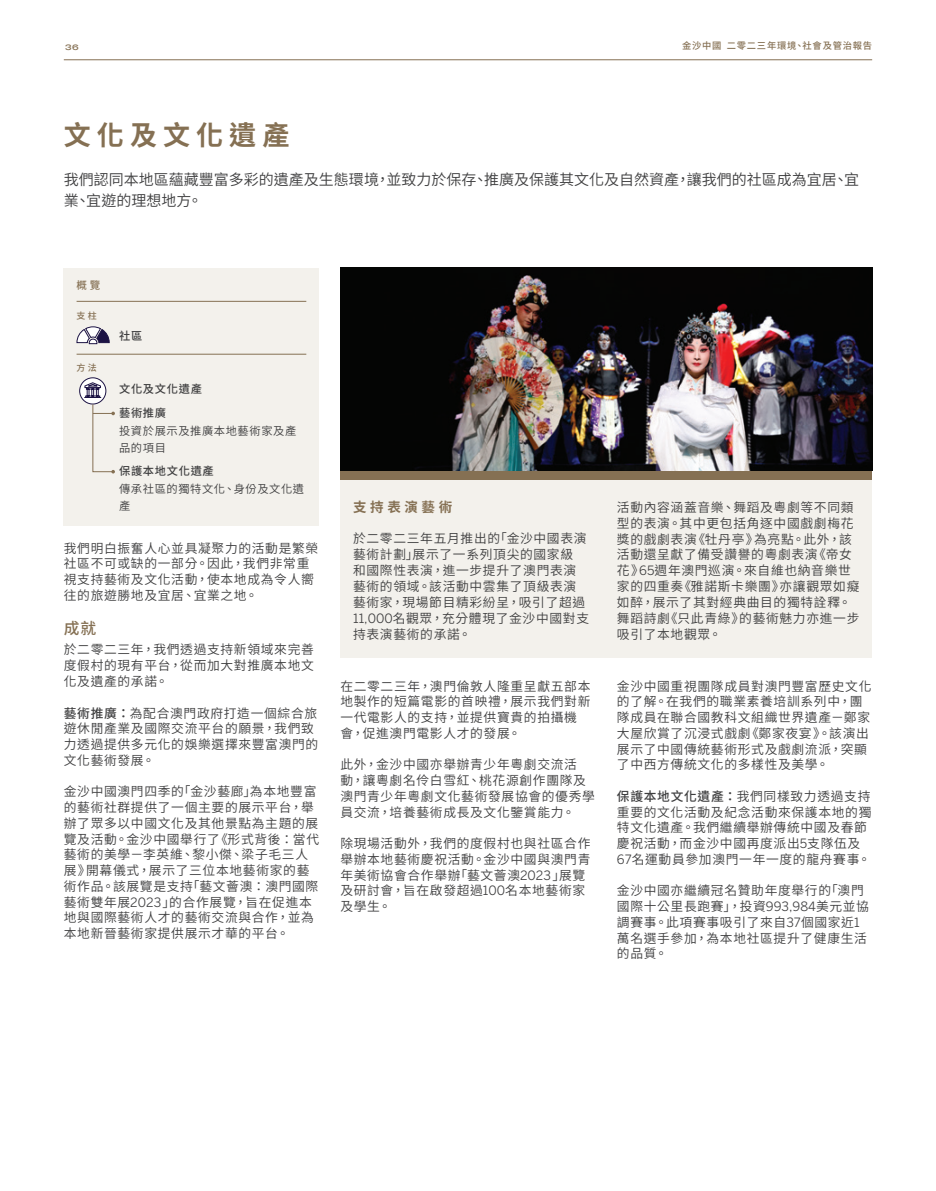
<style>
.page{position:relative;width:936px;height:1191px;background:#fff}
.page>*{position:absolute;margin:0;border:0;box-sizing:border-box;transform-origin:0 0}
.t1{font:700 27px "Source Han Sans TC";letter-spacing:.225em;color:#857053}
.Heading_1_中文{font:500 15.75px "Source Han Sans TC";color:#857053}
.Standfirst{font:15px/21px "Source Han Sans TC";color:#3e3e3f}
.Story_Head_1_中文{font:700 13.5px "Source Han Sans TC";letter-spacing:.265em;color:#857053}
.Body_Text{font:12.75px/15.8px "Source Han Sans TC";letter-spacing:.055em;color:#3e3e3f}
.Box_Bodytext{font:11.25px/16.5px "Source Han Sans TC";letter-spacing:.055em;color:#3e3e3f}
.Box_head_3{font:500 11.25px "Source Han Sans TC";letter-spacing:.06em;color:#3e3e3f}
.Box_head_1{font:500 10.5px "Source Han Sans TC";color:#857053}
.t2{font:500 9.3px "Source Han Sans TC";letter-spacing:.08em;color:#857053}
.Box_head_2{font:500 9px "Source Han Sans TC";color:#857053}
.t3{font:500 expanded 7.8px "GT America";color:#857053}
.s1{font-weight:500}
.s2{font-family:"Benton Sans"}
</style>
<div class="page">
<hr style="left:64px;top:59px;width:808px;height:1px;background:#857053">
<div style="left:64px;top:268px;width:255px;height:257px;background:#f3f1ec"></div>
<hr style="left:77px;top:301px;width:229px;height:1px;background:#857053">
<hr style="left:77px;top:354px;width:229px;height:1px;background:#857053">
<svg style="left:76px;top:326px;width:34px;height:18px"></svg>
<svg style="left:79px;top:377px;width:36px;height:96px"></svg>
<div style="left:340px;top:479px;width:532px;height:179px;background:#f3f1ec"></div>
<div style="left:340px;top:470px;width:532px;height:9px;background:#857053"></div>
<img style="left:340px;top:268px;width:532px;height:202px">
<p class="t3" style="left:65px;top:42px;width:15px">36</p>
<p class="t2" style="left:682px;top:40px;width:192px">金沙中國二零二三年環境、社會及管治報告</p>
<h1 class="t1" style="left:64px;top:120px;width:227px">文化及文化遺產</h1>
<p class="Standfirst" style="left:64px;top:169px;width:797px">我們認同本地區蘊藏豐富多彩的遺產及生態環境，並致力於保存、推廣及保護其文化及自然資產，讓我們的社區成為宜居、宜業、宜遊的理想地方。</p>
<p class="Box_head_1" style="left:77px;top:279px;width:25px">概覽</p>
<p class="Box_head_2" style="left:77px;top:310px;width:22px">支柱</p>
<p class="Box_head_2" style="left:77px;top:363px;width:22px">方法</p>
<p class="Box_head_3" style="left:119px;top:330px;width:25px">社區</p>
<p class="Box_head_3" style="left:119px;top:382px;width:84px">文化及文化遺產</p>
<p class="Box_head_3" style="left:119px;top:407px;width:49px">藝術推廣</p>
<p class="Box_Bodytext" style="left:119px;top:423px;width:179px">投資於展示及推廣本地藝術家及產品的項目</p>
<p class="Box_head_3" style="left:119px;top:465px;width:96px">保護本地文化遺產</p>
<p class="Box_Bodytext" style="left:119px;top:481px;width:186px">傳承社區的獨特文化、身份及文化遺產</p>
<p class="Body_Text" style="left:64px;top:540px;width:256px">我們明白振奮人心並具凝聚力的活動是繁榮社區不可或缺的一部分。因此，我們非常重視支持藝術及文化活動，使本地成為令人嚮往的旅遊勝地及宜居、宜業之地。</p>
<p class="Heading_1_中文" style="left:64px;top:620px;width:34px">成就</p>
<p class="Body_Text" style="left:64px;top:642px;width:251px;text-align:justify">於二零二三年，我們透過支持新領域來完善度假村的現有平台，從而加大對推廣本地文化及遺產的承諾。</p>
<p class="Body_Text" style="left:64px;top:705px;width:256px"><span class="s1">藝術推廣：</span>為配合澳門政府打造一個綜合旅遊休閒產業及國際交流平台的願景，我們致力透過提供多元化的娛樂選擇來豐富澳門的文化藝術發展。</p>
<p class="Body_Text" style="left:64px;top:784px;width:257px">金沙中國澳門四季的「金沙藝廊」為本地豐富的藝術社群提供了一個主要的展示平台，舉辦了眾多以中國文化及其他景點為主題的展覽及活動。金沙中國舉行了《形式背後：當代藝術的美學－李英維、黎小傑、梁子毛三人展》開幕儀式，展示了三位本地藝術家的藝術作品。該展覽是支持「藝文薈澳：澳門國際藝術雙年展<span class="s2">2023</span>」的合作展覽，旨在促進本地與國際藝術人才的藝術交流與合作，並為本地新晉藝術家提供展示才華的平台。</p>
<p class="Story_Head_1_中文" style="left:353px;top:499px;width:100px">支持表演藝術</p>
<p class="Body_Text" style="left:353px;top:531px;width:237px">於二零二三年五月推出的「金沙中國表演藝術計劃」展示了一系列頂尖的國家級<br>和國際性表演，進一步提升了澳門表演藝術的領域。該活動中雲集了頂級表演藝術家，現場節目精彩紛呈，吸引了超過<br><span class="s2">11,000</span>名觀眾，充分體現了金沙中國對支持表演藝術的承諾。</p>
<p class="Body_Text" style="left:340px;top:678px;width:251px">在二零二三年，澳門倫敦人隆重呈獻五部本地製作的短篇電影的首映禮，展示我們對新一代電影人的支持，並提供寶貴的拍攝機會，促進澳門電影人才的發展。</p>
<p class="Body_Text" style="left:340px;top:757px;width:256px">此外，金沙中國亦舉辦青少年粵劇交流活<br>動，讓粵劇名伶白雪紅、桃花源創作團隊及澳門青少年粵劇文化藝術發展協會的優秀學員交流，培養藝術成長及文化鑒賞能力。</p>
<p class="Body_Text" style="left:340px;top:836px;width:251px">除現場活動外，我們的度假村也與社區合作舉辦本地藝術慶祝活動。金沙中國與澳門青年美術協會合作舉辦「藝文薈澳<span class="s2">2023</span>」展覽及研討會，旨在啟發超過<span class="s2">100</span>名本地藝術家及學生。</p>
<p class="Body_Text" style="left:617px;top:499px;width:244px">活動內容涵蓋音樂、舞蹈及粵劇等不同類型的表演。其中更包括角逐中國戲劇梅花獎的戲劇表演《牡丹亭》為亮點。此外，該活動還呈獻了備受讚譽的粵劇表演《帝女花》<span class="s2">65</span>週年澳門巡演。來自維也納音樂世家的四重奏《雅諾斯卡樂團》亦讓觀眾如癡如醉，展示了其對經典曲目的獨特詮釋。舞蹈詩劇《只此青綠》的藝術魅力亦進一步吸引了本地觀眾。</p>
<p class="Body_Text" style="left:617px;top:678px;width:256px">金沙中國重視團隊成員對澳門豐富歷史文化的了解。在我們的職業素養培訓系列中，團隊成員在聯合國教科文組織世界遺產－鄭家大屋欣賞了沉浸式戲劇《鄭家夜宴》。該演出展示了中國傳統藝術形式及戲劇流派，突顯了中西方傳統文化的多樣性及美學。</p>
<p class="Body_Text" style="left:617px;top:788px;width:256px"><span class="s1">保護本地文化遺產：</span>我們同樣致力透過支持重要的文化活動及紀念活動來保護本地的獨特文化遺產。我們繼續舉辦傳統中國及春節慶祝活動，而金沙中國再度派出<span class="s2">5</span>支隊伍及<br><span class="s2">67</span>名運動員參加澳門一年一度的龍舟賽事。</p>
<p class="Body_Text" style="left:617px;top:883px;width:254px">金沙中國亦繼續冠名贊助年度舉行的「澳門國際十公里長跑賽」，投資<span class="s2">993,984</span>美元並協調賽事。此項賽事吸引了來自<span class="s2">37</span>個國家近<span class="s2">1</span>萬名選手參加，為本地社區提升了健康生活的品質。</p>
</div>
